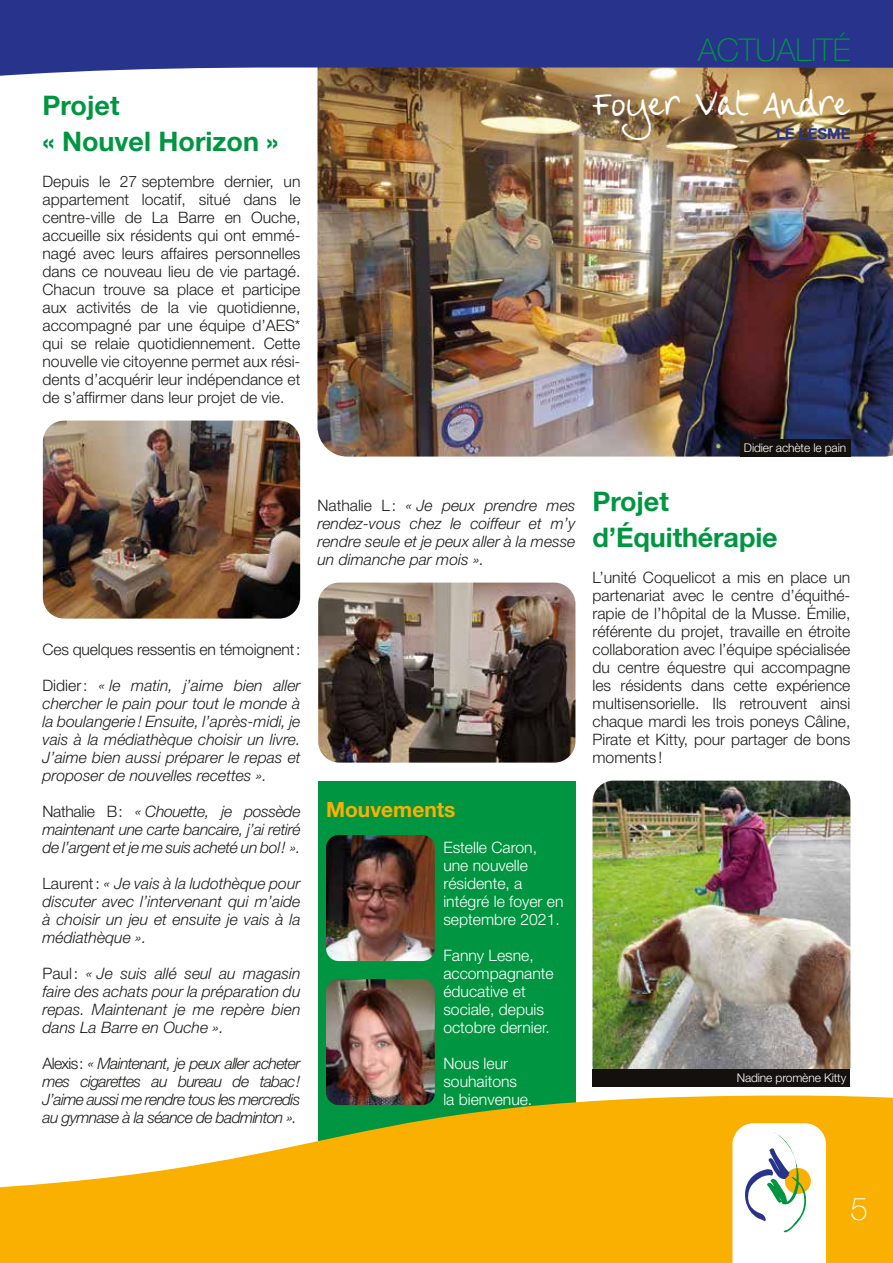
<style>
.page{position:relative;width:893px;height:1263px;background:#fff}
.page>*{position:absolute;margin:0;border:0;box-sizing:border-box;transform-origin:0 0}
.t1{font:100 31.5px "Helvetica Neue";color:#009641}
.t2{font:100 31.5px "Helvetica Neue";color:#fff}
.t3{font:30.75px "FG Christine";color:#fff}
.t4{font:700 27px/36px "Helvetica Neue";letter-spacing:-.005em;color:#009641}
.t5{font:700 21px "Helvetica Neue";color:#f9b000}
.t6{font:300 15.75px/18px "Helvetica Neue";color:#1d1d1b;text-align:justify}
.t7{font:italic 300 15.75px/18px "Helvetica Neue";color:#1d1d1b;text-align:justify}
.t8{font:300 15.75px/18px "Helvetica Neue";color:#fff}
.t9{font:700 15px "Helvetica Neue";color:#28348b}
.t10{font:300 12px "Helvetica Neue";letter-spacing:-.01em;color:#fff}
.s1{font-style:normal}
</style>
<div class="page">
<img style="left:317px;top:167px;width:576px;height:290px">
<div style="left:317px;top:781px;width:258px;height:432px;background:#009641"></div>
<svg style="left:0;top:1095px;width:893px;height:168px;fill:#f9b000"></svg>
<img style="left:0;top:0;width:893px;height:167px">
<svg style="left:732px;top:1123px;width:94px;height:140px"></svg>
<img style="left:43px;top:421px;width:257px;height:198px">
<div style="left:740px;top:439px;width:110px;height:17px;background:#13100d"></div>
<img style="left:592px;top:781px;width:258px;height:288px">
<img style="left:326px;top:835px;width:109px;height:126px">
<img style="left:326px;top:979px;width:109px;height:126px">
<div style="left:592px;top:1069px;width:258px;height:18px;background:#13100d"></div>
<img style="left:318px;top:583px;width:257px;height:180px">
<h3 class="t4" style="left:43px;top:86px;width:238px">Projet<br>« Nouvel Horizon »</h3>
<p class="t6" style="left:43px;top:172px;width:259px">Depuis le 27 septembre dernier, un appartement locatif, situé dans le centre-ville de La Barre en Ouche, accueille six résidents qui ont emmé&shy;nagé avec leurs affaires personnelles dans ce nouveau lieu de vie partagé.<br>Chacun trouve sa place et participe aux activités de la vie quotidienne, accompagné par une équipe d’AES* qui se relaie quotidiennement. Cette nouvelle vie citoyenne permet aux rési&shy;dents d’acquérir leur indépendance et de s’affirmer dans leur projet de vie.</p>
<p class="t7" style="left:317px;top:496px;width:259px"><span class="s1">Nathalie L:</span> « Je peux prendre mes rendez-vous chez le coiffeur et m’y rendre seule et je peux aller à la messe un dimanche par mois ».</p>
<p class="t6" style="left:43px;top:640px;width:259px">Ces quelques ressentis en témoignent:</p>
<p class="t7" style="left:43px;top:676px;width:259px"><span class="s1">Didier:</span> « le matin, j’aime bien aller chercher le pain pour tout le monde à la boulangerie! Ensuite, l’après-midi, je vais à la médiathèque choisir un livre.<br>J’aime bien aussi préparer le repas et proposer de nouvelles recettes ».</p>
<p class="t7" style="left:43px;top:802px;width:259px"><span class="s1">Nathalie B:</span> « Chouette, je possède maintenant une carte bancaire, j’ai retiré de l’argent et je me suis acheté un bol! ».</p>
<p class="t7" style="left:43px;top:874px;width:259px"><span class="s1">Laurent:</span> « Je vais à la ludothèque pour discuter avec l’intervenant qui m’aide à choisir un jeu et ensuite je vais à la médiathèque ».</p>
<p class="t7" style="left:43px;top:964px;width:259px"><span class="s1">Paul:</span> « Je suis allé seul au magasin faire des achats pour la préparation du repas. Maintenant je me repère bien dans La Barre en Ouche ».</p>
<p class="t7" style="left:43px;top:1054px;width:259px"><span class="s1">Alexis:</span> « Maintenant, je peux aller acheter mes cigarettes au bureau de tabac!<br>J’aime aussi me rendre tous les mercredis au gymnase à la séance de badminton ».</p>
<h3 class="t5" style="left:326px;top:796px;width:131px">Mouvements</h3>
<p class="t8" style="left:443px;top:838px;width:122px">Estelle Caron, une nouvelle résidente, a intégré le foyer en septembre 2021.</p>
<p class="t8" style="left:443px;top:946px;width:112px">Fanny Lesne, accompagnante éducative et sociale, depuis octobre dernier.</p>
<p class="t8" style="left:443px;top:1054px;width:90px">Nous leur souhaitons<br>la bienvenue.</p>
<h1 class="t1" style="left:698px;top:31px;width:154px">ACTUALITÉ</h1>
<h2 class="t3" style="left:593px;top:86px;width:259px">Foyer Val Andre</h2>
<p class="t9" style="left:776px;top:124px;width:76px">LE LESME</p>
<p class="t10" style="left:744px;top:441px;width:104px">Didier achète le pain</p>
<h3 class="t4" style="left:592px;top:482px;width:187px">Projet d’Équithérapie</h3>
<p class="t6" style="left:592px;top:568px;width:259px">L’unité Coquelicot a mis en place un partenariat avec le centre d’équithé&shy;rapie de l’hôpital de la Musse. Émilie, référente du projet, travaille en étroite collaboration avec l’équipe spécialisée du centre équestre qui accompagne les résidents dans cette expérience multisensorielle. Ils retrouvent ainsi chaque mardi les trois poneys Câline, Pirate et Kitty, pour partager de bons moments !</p>
<p class="t10" style="left:737px;top:1071px;width:111px">Nadine promène Kitty</p>
<h1 class="t2" style="left:850px;top:1191px;width:19px">5</h1>
</div>
